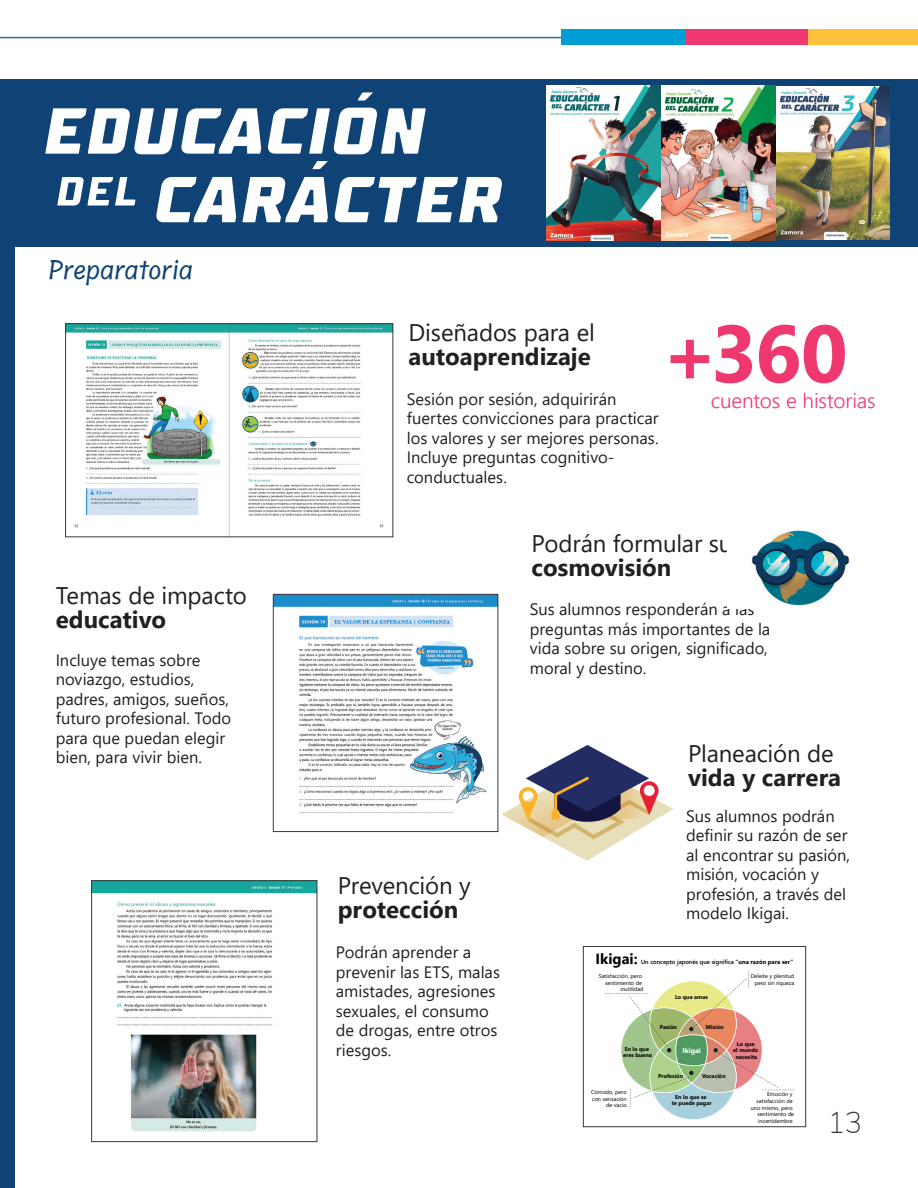
<style>
.page{position:relative;width:918px;height:1188px;background:#fff}
.page>*{position:absolute;margin:0;border:0;box-sizing:border-box;transform-origin:0 0}
.t1{font:700 81px "Segoe UI";color:#ef3870}
.t2{font:200 30px "Nunito Sans";color:#383839}
.t3{font:24px "Segoe UI";letter-spacing:-.005em;color:#231f20}
.t4{font:700 24px "Segoe UI";color:#231f20}
.t5{font:24px "Annai MN";letter-spacing:-.01em;color:#0f4375}
.t6{font:300 21px "Segoe UI";letter-spacing:-.01em;color:#ef3870}
.t7{font:16.5px/19.5px "Segoe UI";color:#231f20}
.t8{font:700 14.7px "Segoe UI";color:#000001}
.t9{font:700 7.05px "Segoe UI";color:#fff}
.t10{font:600 6px "Segoe UI";color:#000001}
.t11{font:5.55px/6.8px "Segoe UI";color:#000001;text-align:right}
.t12{font:700 5.55px/6.8px "Segoe UI";color:#000001;text-align:center}
.s1{font-weight:700}
</style>
<div class="page">
<hr style="left:0;top:37px;width:573px;height:1px;background:#2b68b3">
<div style="left:562px;top:29px;width:123px;height:16px;background:#009ed6"></div>
<div style="left:685px;top:29px;width:124px;height:16px;background:#ef3870"></div>
<div style="left:809px;top:29px;width:109px;height:16px;background:#fec13b"></div>
<div style="left:0;top:79px;width:918px;height:168px;background:#0f4375"></div>
<img style="left:547px;top:86px;width:343px;height:154px">
<svg style="left:45px;top:92px;width:457px;height:131px"></svg>
<img style="left:67px;top:325px;width:324px;height:210px">
<div style="left:65px;top:323px;width:328px;height:214px;border:1px solid #383839"></div>
<img style="left:752px;top:530px;width:97px;height:76px">
<img style="left:275px;top:596px;width:221px;height:217px">
<div style="left:273px;top:594px;width:225px;height:238px;border:1px solid #383839"></div>
<img style="left:93px;top:882px;width:222px;height:250px">
<div style="left:91px;top:880px;width:226px;height:262px;border:1px solid #383839"></div>
<svg style="left:501px;top:745px;width:172px;height:116px"></svg>
<svg style="left:605px;top:972px;width:189px;height:148px"></svg>
<div style="left:583px;top:946px;width:223px;height:181px;border:1px solid #383839"></div>
<div style="left:0;top:244px;width:15px;height:944px;background:#0f4375"></div>
<h3 class="t5" style="left:48px;top:257px;width:146px">Preparatoria</h3>
<h3 class="t3" style="left:56px;top:573px;width:193px">Temas de impacto</h3>
<h3 class="t4" style="left:56px;top:597px;width:112px">educativo</h3>
<p class="t7" style="left:56px;top:648px;width:177px">Incluye temas sobre noviazgo, estudios, padres, amigos, sueños, futuro profesional. Todo para que puedan elegir bien, para vivir bien.</p>
<h3 class="t3" style="left:409px;top:310px;width:188px">Diseñados para el</h3>
<h3 class="t4" style="left:409px;top:334px;width:184px">autoaprendizaje</h3>
<h1 class="t1" style="left:661px;top:277px;width:188px">+360</h1>
<p class="t7" style="left:407px;top:387px;width:211px">Sesión por sesión, adquirirán</p>
<p class="t6" style="left:711px;top:381px;width:166px">cuentos e historias</p>
<p class="t7" style="left:407px;top:407px;width:253px">fuertes convicciones para practicar los valores y ser mejores personas.<br>Incluye preguntas cognitivo&shy;conductuales.</p>
<h3 class="t3" style="left:532px;top:521px;width:202px">Podrán formular su</h3>
<h3 class="t4" style="left:532px;top:545px;width:141px">cosmovisión</h3>
<p class="t7" style="left:530px;top:598px;width:242px">Sus alumnos responderán a las preguntas más importantes de la vida sobre su origen, significado, moral y destino.</p>
<h3 class="t3" style="left:338px;top:863px;width:135px">Prevención y</h3>
<h3 class="t4" style="left:338px;top:887px;width:122px">protección</h3>
<p class="t7" style="left:336px;top:941px;width:166px">Podrán aprender a prevenir las ETS, malas amistades, agresiones sexuales, el consumo de drogas, entre otros riesgos.</p>
<h3 class="t3" style="left:688px;top:731px;width:147px">Planeación de</h3>
<h3 class="t4" style="left:688px;top:755px;width:154px">vida y carrera</h3>
<p class="t7" style="left:686px;top:804px;width:165px">Sus alumnos podrán definir su razón de ser al encontrar su pasión, misión, vocación y profesión, a través del modelo Ikigai.</p>
<p class="t8" style="left:596px;top:945px;width:44px">Ikigai:</p>
<p class="t10" style="left:641px;top:956px;width:154px">Un concepto japonés que significa <span class="s1">“una razón para ser”</span></p>
<p class="t11" style="left:751px;top:972px;width:45px">Deleite y plenitud pero sin riqueza</p>
<p class="t11" style="left:599px;top:972px;width:46px">Satisfacción, pero sentimiento de inutilidad</p>
<p class="t12" style="left:675px;top:993px;width:34px">Lo que amas</p>
<p class="t12" style="left:623px;top:1045px;width:30px;text-align:left">En lo que eres bueno</p>
<p class="t12" style="left:660px;top:1023px;width:19px">Pasión</p>
<p class="t12" style="left:706px;top:1023px;width:19px">Misión</p>
<p class="t9" style="left:682px;top:1043px;width:20px">Ikigai</p>
<p class="t11" style="left:591px;top:1088px;width:37px">Cómodo, pero con sensación de vacio</p>
<p class="t12" style="left:658px;top:1072px;width:26px">Profesión</p>
<p class="t12" style="left:702px;top:1072px;width:25px">Vocación</p>
<p class="t12" style="left:672px;top:1093px;width:41px">En lo que se<br>te puede pagar</p>
<p class="t12" style="left:733px;top:1040px;width:26px">Lo que<br>el mundo necesita</p>
<p class="t11" style="left:751px;top:1090px;width:45px">Emoción y satisfacción de uno mismo, pero sentimiento de incertidembre</p>
<h2 class="t2" style="left:828px;top:1101px;width:36px">13</h2>
</div>
